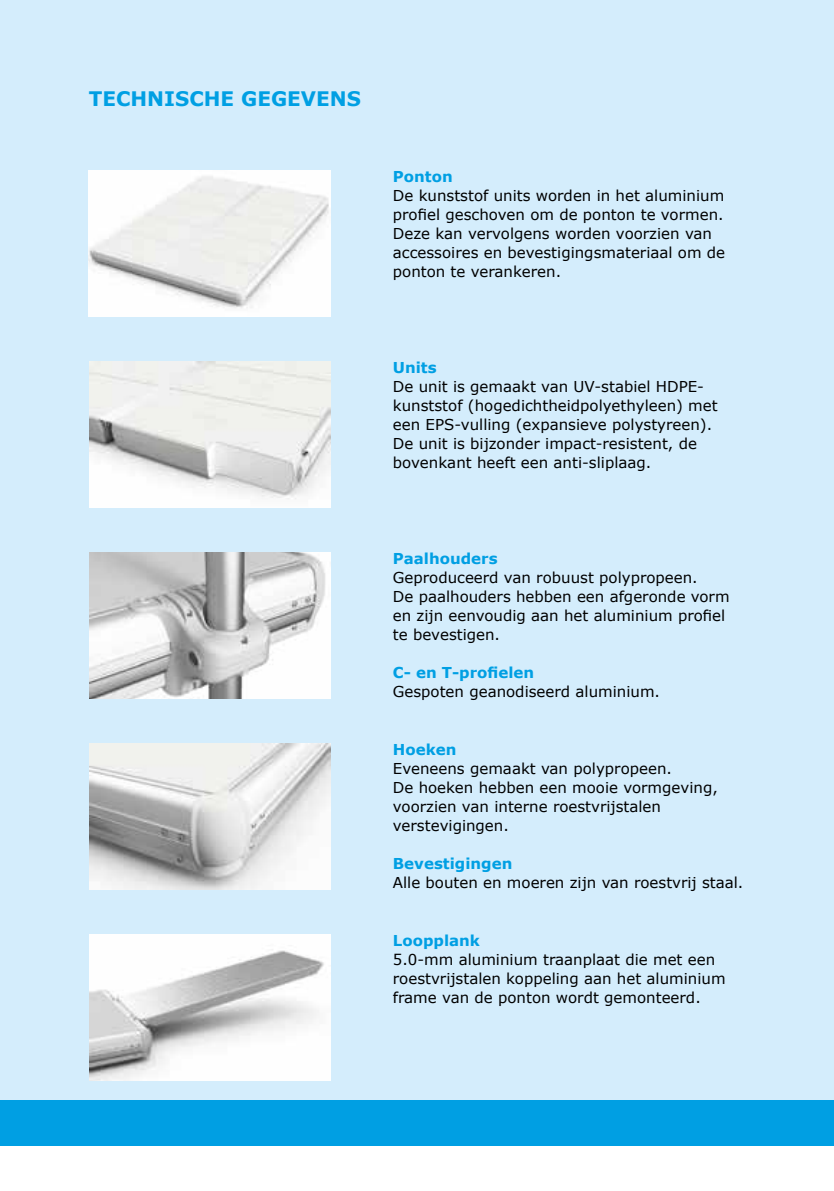
<style>
.page{position:relative;width:834px;height:1191px;background:#fff}
.page>*{position:absolute;margin:0;border:0;box-sizing:border-box;transform-origin:0 0}
.t1{font:700 20px "Verdana";color:#009fe3}
.t2{font:15px/19px "Verdana";color:#000}
.t3{font:700 15px "Verdana";color:#009fe3}
</style>
<div class="page">
<div style="left:0;top:0;width:833px;height:1100px;background:#d4edfc"></div>
<div style="left:0;top:1100px;width:833px;height:45px;background:#009fe3"></div>
<img style="left:89px;top:170px;width:241px;height:146px">
<img style="left:89px;top:361px;width:241px;height:146px">
<img style="left:89px;top:934px;width:241px;height:146px">
<img style="left:89px;top:743px;width:241px;height:146px">
<img style="left:89px;top:552px;width:241px;height:146px">
<h1 class="t1" style="left:89px;top:86px;width:274px">TECHNISCHE GEGEVENS</h1>
<p class="t3" style="left:393px;top:166px;width:61px">Ponton</p>
<p class="t2" style="left:393px;top:186px;width:334px">De kunststof units worden in het aluminium profiel geschoven om de ponton te vormen.<br>Deze kan vervolgens worden voorzien van accessoires en bevestigingsmateriaal om de ponton te verankeren.</p>
<p class="t3" style="left:393px;top:357px;width:45px">Units</p>
<p class="t2" style="left:393px;top:377px;width:326px">De unit is gemaakt van UV-stabiel HDPE&shy;kunststof (hogedichtheidpolyethyleen) met een EPS-vulling (expansieve polystyreen).<br>De unit is bijzonder impact-resistent, de bovenkant heeft een anti-sliplaag.</p>
<p class="t3" style="left:393px;top:548px;width:106px">Paalhouders</p>
<p class="t2" style="left:393px;top:568px;width:338px">Geproduceerd van robuust polypropeen.<br>De paalhouders hebben een afgeronde vorm en zijn eenvoudig aan het aluminium profiel te bevestigen.</p>
<p class="t3" style="left:393px;top:662px;width:143px">C- en T-profielen</p>
<p class="t2" style="left:393px;top:682px;width:269px">Gespoten geanodiseerd aluminium.</p>
<p class="t3" style="left:393px;top:739px;width:65px">Hoeken</p>
<p class="t2" style="left:393px;top:759px;width:326px">Eveneens gemaakt van polypropeen.<br>De hoeken hebben een mooie vormgeving, voorzien van interne roestvrijstalen verstevigingen.</p>
<p class="t3" style="left:393px;top:853px;width:121px">Bevestigingen</p>
<p class="t2" style="left:393px;top:873px;width:352px">Alle bouten en moeren zijn van roestvrij staal.</p>
<p class="t3" style="left:393px;top:930px;width:89px">Loopplank</p>
<p class="t2" style="left:393px;top:950px;width:334px">5.0-mm aluminium traanplaat die met een roestvrijstalen koppeling aan het aluminium frame van de ponton wordt gemonteerd.</p>
</div>
